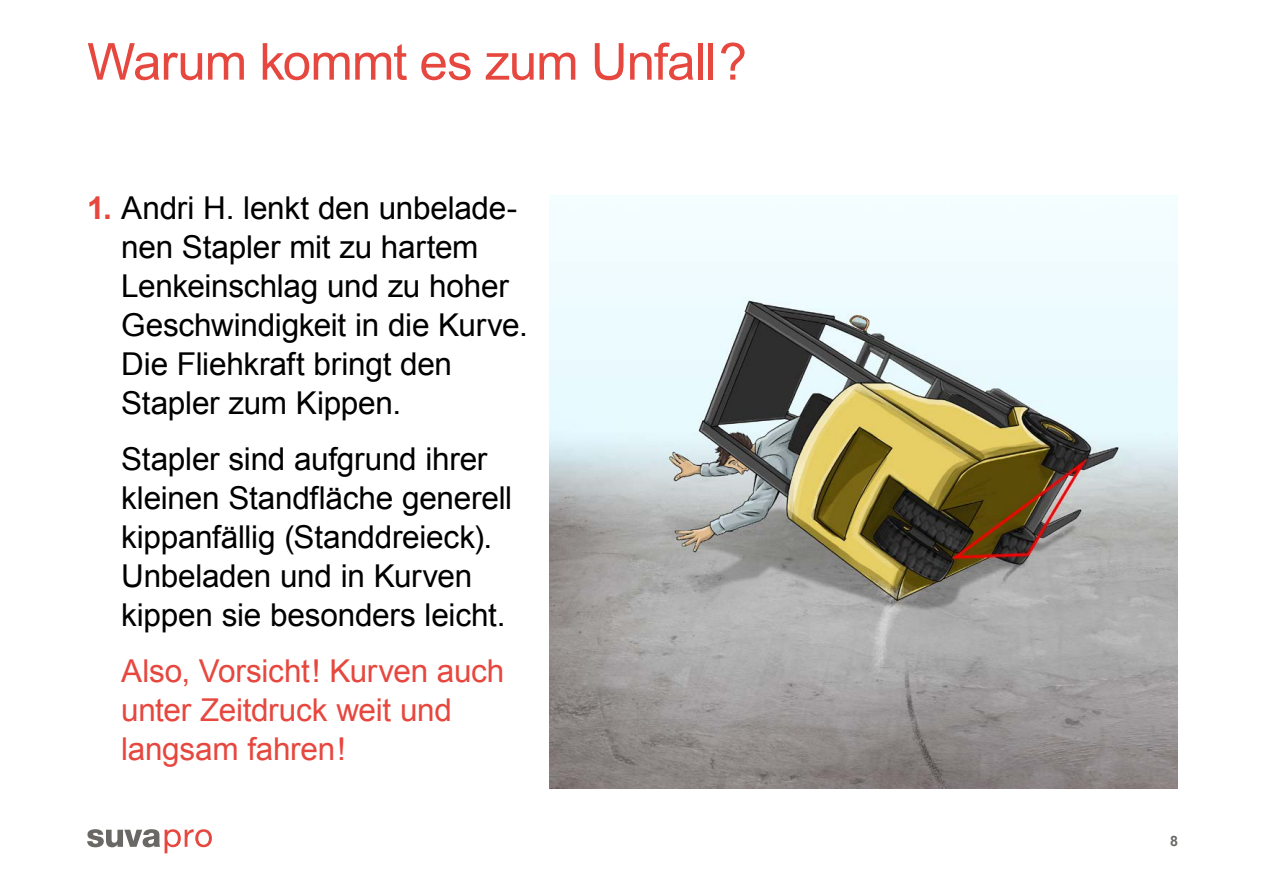
<style>
.page{position:relative;width:1263px;height:893px;background:#fff}
.page>*{position:absolute;margin:0;border:0;box-sizing:border-box;transform-origin:0 0}
.t1{font:51px "Arial";letter-spacing:-.02em;color:#e6473e}
.t2{font:31.5px/39px "Arial";letter-spacing:-.01em;color:#000}
.t3{font:31.5px/39px "Arial";letter-spacing:-.01em;color:#e6473e}
.t4{font:700 14.25px "Arial";color:#6a6864}
.s1{font-weight:700;color:#e6473e}
</style>
<div class="page">
<img style="left:550px;top:196px;width:628px;height:592px">
<svg style="left:87px;top:829px;width:125px;height:24px"></svg>
<h1 class="t1" style="left:87px;top:28px;width:661px">Warum kommt es zum Unfall?</h1>
<p class="t2" style="left:121px;top:188px;width:408px;text-indent:-34px"><span class="s1">1.</span> Andri H. lenkt den unbelade&shy;nen Stapler mit zu hartem<br>Lenkeinschlag und zu hoher<br>Geschwindigkeit in die Kurve.<br>Die Fliehkraft bringt den<br>Stapler zum Kippen.</p>
<p class="t2" style="left:121px;top:439px;width:393px">Stapler sind aufgrund ihrer kleinen Standfläche generell kippanfällig (Standdreieck).<br>Unbeladen und in Kurven kippen sie besonders leicht.</p>
<p class="t3" style="left:121px;top:651px;width:385px">Also, Vorsicht! Kurven auch unter Zeitdruck weit und langsam fahren!</p>
<p class="t4" style="left:1170px;top:832px;width:9px">8</p>
</div>
